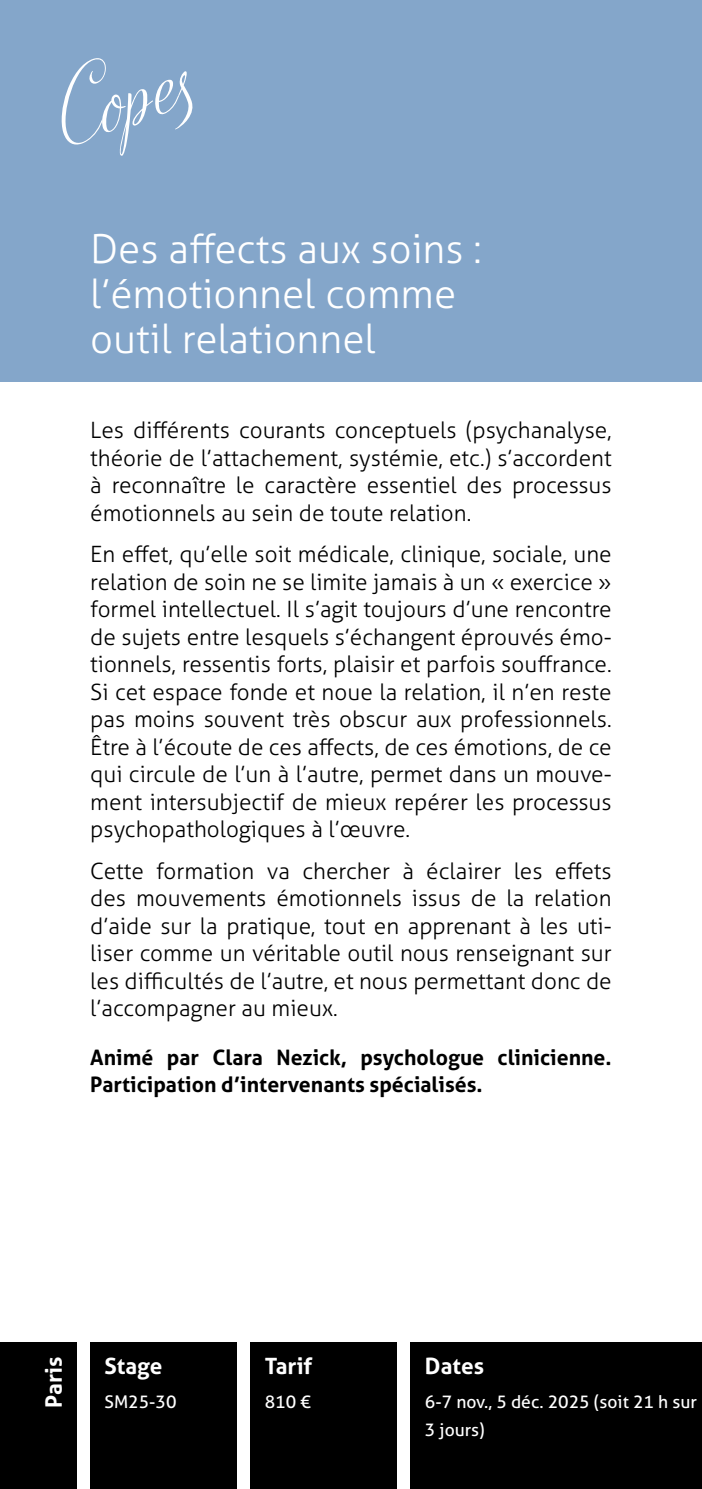
<style>
.page{position:relative;width:702px;height:1489px;background:#fff}
.page>*{position:absolute;margin:0;border:0;box-sizing:border-box;transform-origin:0 0}
.t1{font:300 40px/45px "Aller";color:#fff}
.t2{font:300 22.5px/27.5px "Aller";color:#000;text-align:justify}
.t3{font:700 22.5px "Aller";color:#fff}
.t4{font:700 21.25px/27.5px "Aller";color:#000}
.t5{font:17.5px/27.5px "Aller";color:#fff}
</style>
<div class="page">
<div style="left:0;top:0;width:702px;height:381px;background:#84a6ca"></div>
<svg style="left:61px;top:58px;width:132px;height:98px"></svg>
<div style="left:0;top:1342px;width:76px;height:146px;background:#000"></div>
<div style="left:90px;top:1342px;width:146px;height:146px;background:#000"></div>
<div style="left:250px;top:1342px;width:146px;height:146px;background:#000"></div>
<div style="left:411px;top:1342px;width:291px;height:146px;background:#000"></div>
<h1 class="t1" style="left:90px;top:226px;width:393px">Des affects aux soins : l’émotionnel comme outil relationnel</h1>
<p class="t2" style="left:90px;top:417px;width:523px">Les différents courants conceptuels (psychanalyse, théorie de l’attachement, systémie, etc.) s’accordent à reconnaître le caractère essentiel des processus émotionnels au sein de toute relation.</p>
<p class="t2" style="left:90px;top:540px;width:523px">En effet, qu’elle soit médicale, clinique, sociale, une relation de soin ne se limite jamais à un « exercice » formel intellectuel. Il s’agit toujours d’une rencontre de sujets entre lesquels s’échangent éprouvés émo&shy;tionnels, ressentis forts, plaisir et parfois souffrance.<br>Si cet espace fonde et noue la relation, il n’en reste pas moins souvent très obscur aux professionnels.<br>Être à l’écoute de ces affects, de ces émotions, de ce qui circule de l’un à l’autre, permet dans un mouve&shy;ment intersubjectif de mieux repérer les processus psychopathologiques à l’œuvre.</p>
<p class="t2" style="left:90px;top:856px;width:523px">Cette formation va chercher à éclairer les effets des mouvements émotionnels issus de la relation d’aide sur la pratique, tout en apprenant à les uti&shy;liser comme un véritable outil nous renseignant sur les difficultés de l’autre, et nous permettant donc de l’accompagner au mieux.</p>
<p class="t4" style="left:90px;top:1043px;width:523px">Animé par Clara Nezick, psychologue clinicienne.<br>Participation d’intervenants spécialisés.</p>
<p class="t3" style="left:40px;top:1407px;width:52px;rotate:-90deg">Paris</p>
<p class="t3" style="left:104px;top:1351px;width:59px">Stage</p>
<p class="t5" style="left:104px;top:1388px;width:74px">SM25-30</p>
<p class="t3" style="left:265px;top:1351px;width:49px">Tarif</p>
<p class="t5" style="left:265px;top:1388px;width:48px">810 €</p>
<p class="t3" style="left:425px;top:1351px;width:61px">Dates</p>
<p class="t5" style="left:425px;top:1388px;width:273px">6‑7 nov., 5 déc. 2025 (soit 21 h sur<br>3 jours)</p>
</div>
